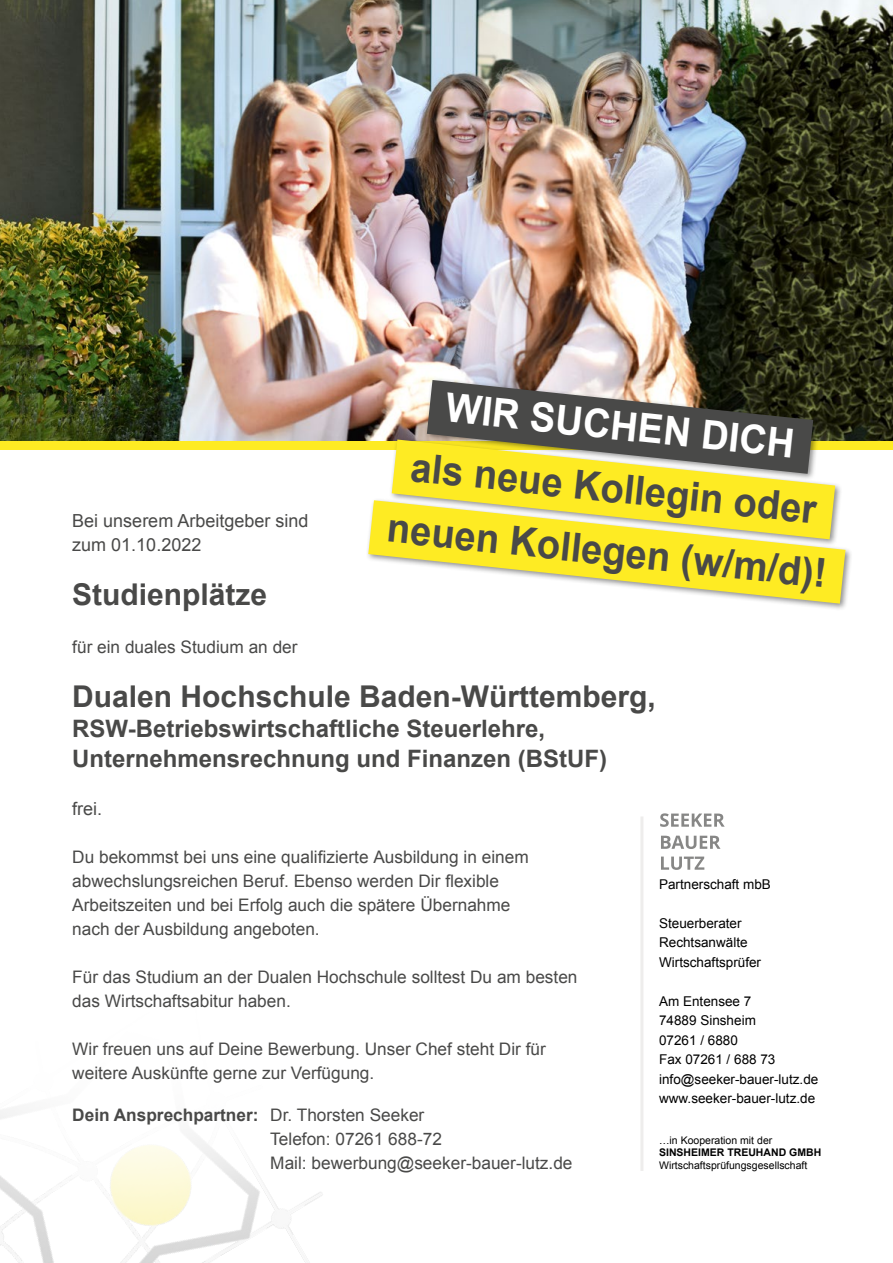
<style>
.page{position:relative;width:893px;height:1263px;background:#fff}
.page>*{position:absolute;margin:0;border:0;box-sizing:border-box;transform-origin:0 0}
.t1{font:700 40.05px/62.8px "Arial";color:#494948;text-align:center;scale:.95 1}
.t2{font:700 40.05px "Arial";color:#fff;scale:.95 1}
.t3{font:700 30px "Arial";color:#494948}
.t4{font:700 24px/30px "Arial";color:#494948}
.t5{font:18px/24px "Arial";color:#494948}
.t6{font:17.25px/24px "Arial";color:#494948}
.t7{font:13.5px/19.5px "Arial";color:#000}
.t8{font:10.5px "Arial";color:#000}
.t9{font:700 10.5px "Arial";color:#000}
.s1{font-weight:700}
</style>
<div class="page">
<img style="left:0;top:0;width:893px;height:441px">
<img style="left:0;top:1109px;width:323px;height:154px">
<div style="left:0;top:441px;width:893px;height:9px;background:#feeb23"></div>
<hr style="left:640px;top:816px;width:3px;height:355px;background:#eeedec">
<svg style="left:660px;top:813px;width:65px;height:14px"></svg>
<svg style="left:661px;top:836px;width:59px;height:13px"></svg>
<svg style="left:661px;top:856px;width:43px;height:14px"></svg>
<img style="left:370px;top:347px;width:500px;height:60px">
<svg style="left:335px;top:407px;width:557px;height:61px"></svg>
<svg style="left:367px;top:468px;width:484px;height:141px"></svg>
<h1 class="t2" style="left:449px;top:381px;width:370px;rotate:6deg">WIR SUCHEN DICH</h1>
<h1 class="t1" style="left:397px;top:435px;width:466px;rotate:6deg">als neue Kollegin oder neuen Kollegen (w/m/d)!</h1>
<p class="t5" style="left:72px;top:509px;width:238px">Bei unserem Arbeitgeber sind zum 01.10.2022</p>
<h2 class="t3" style="left:72px;top:575px;width:197px">Studienplätze</h2>
<p class="t6" style="left:72px;top:635px;width:227px">für ein duales Studium an der</p>
<h2 class="t3" style="left:72px;top:677px;width:585px">Dualen Hochschule Baden-Württemberg,</h2>
<h3 class="t4" style="left:72px;top:714px;width:536px">RSW-Betriebswirtschaftliche Steuerlehre,<br>Unternehmensrechnung und Finanzen (BStUF)</h3>
<p class="t5" style="left:72px;top:797px;width:32px">frei.</p>
<p class="t6" style="left:72px;top:845px;width:458px">Du bekommst bei uns eine qualifizierte Ausbildung in einem abwechslungsreichen Beruf. Ebenso werden Dir flexible Arbeitszeiten und bei Erfolg auch die spätere Übernahme nach der Ausbildung angeboten.</p>
<p class="t6" style="left:72px;top:965px;width:507px">Für das Studium an der Dualen Hochschule solltest Du am besten das Wirtschaftsabitur haben.</p>
<p class="t6" style="left:72px;top:1037px;width:475px">Wir freuen uns auf Deine Bewerbung. Unser Chef steht Dir für weitere Auskünfte gerne zur Verfügung.</p>
<p class="t6" style="left:270px;top:1103px;width:304px;text-indent:-198px"><span class="s1">Dein Ansprechpartner:</span> Dr. Thorsten Seeker<br>Telefon: 07261 688-72<br>Mail: bewerbung@seeker-bauer-lutz.de</p>
<p class="t7" style="left:659px;top:874px;width:113px">Partnerschaft mbB</p>
<p class="t7" style="left:659px;top:913px;width:104px">Steuerberater<br>Rechtsanwälte<br>Wirtschaftsprüfer</p>
<p class="t7" style="left:659px;top:991px;width:161px">Am Entensee 7<br>74889 Sinsheim<br>07261 / 6880<br>Fax 07261 / 688 73 info@seeker-bauer-lutz.de www.seeker-bauer-lutz.de</p>
<p class="t8" style="left:659px;top:1133px;width:115px">…in Kooperation mit der</p>
<p class="t9" style="left:659px;top:1146px;width:164px">SINSHEIMER TREUHAND GMBH</p>
<p class="t8" style="left:659px;top:1159px;width:150px">Wirtschaftsprüfungsgesellschaft</p>
</div>
